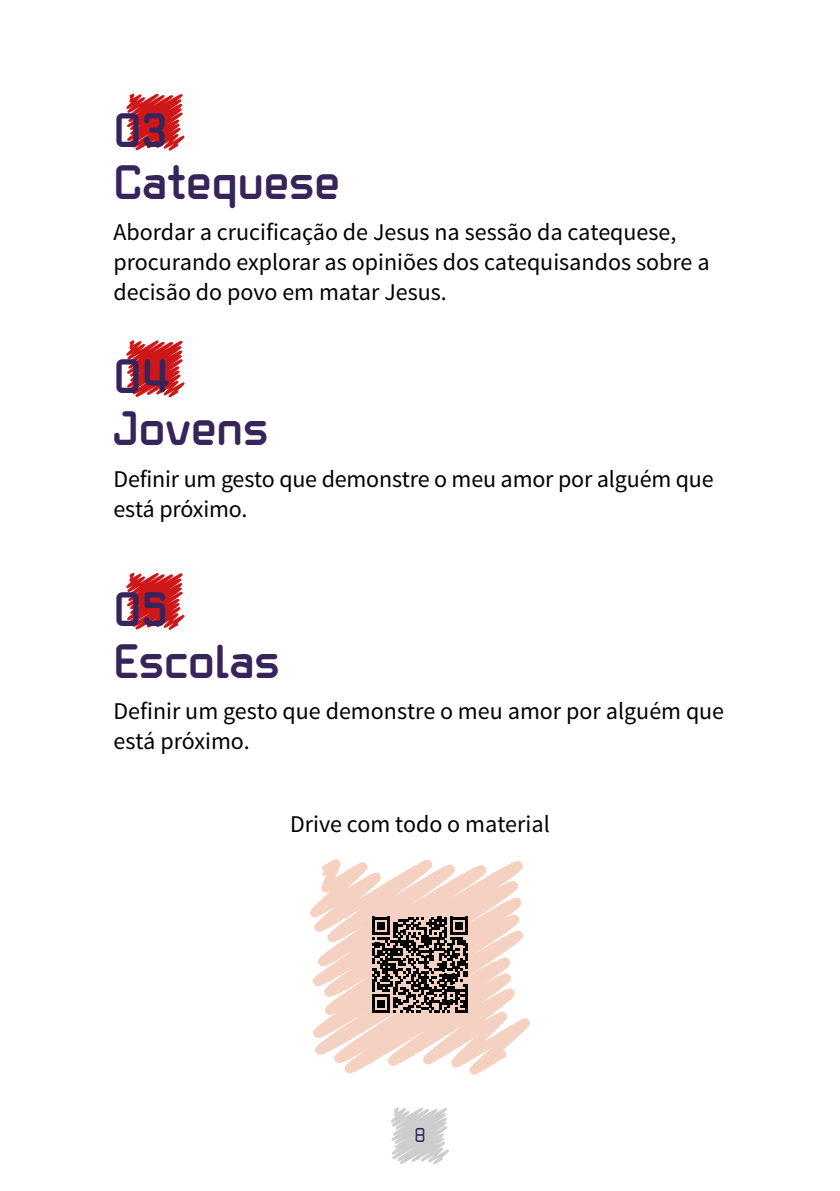
<style>
.page{position:relative;width:840px;height:1191px;background:#fff}
.page>*{position:absolute;margin:0;border:0;box-sizing:border-box;transform-origin:0 0}
.t1{font:900 48px/52px "Sogeh";color:#37245a}
.t2{font:24px/30px "Source Sans Pro";color:#000}
.t3{font:20px "Sogeh";color:#37245a}
</style>
<div class="page">
<svg style="left:391px;top:1107px;width:58px;height:57px"></svg>
<svg style="left:310px;top:859px;width:220px;height:215px;fill:#f5d1c2"></svg>
<svg style="left:372px;top:916px;width:96px;height:96px;background:#63544e"></svg>
<hr style="left:465px;top:984px;width:3px;height:28px;background:#000">
<svg style="left:126px;top:93px;width:59px;height:58px"></svg>
<svg style="left:126px;top:340px;width:59px;height:57px"></svg>
<svg style="left:126px;top:573px;width:59px;height:57px"></svg>
<h1 class="t1" style="left:113px;top:103px;width:228px">03<br>Catequese</h1>
<p class="t2" style="left:113px;top:217px;width:597px">Abordar a crucificação de Jesus na sessão da catequese, procurando explorar as opiniões dos catequisandos sobre a decisão do povo em matar Jesus.</p>
<h1 class="t1" style="left:113px;top:350px;width:156px">04<br>Jovens</h1>
<p class="t2" style="left:113px;top:464px;width:601px">Definir um gesto que demonstre o meu amor por alguém que está próximo.</p>
<h1 class="t1" style="left:113px;top:582px;width:168px">05<br>Escolas</h1>
<p class="t2" style="left:113px;top:696px;width:612px">Definir um gesto que demonstre o meu amor por alguém que está próximo.</p>
<p class="t2" style="left:290px;top:809px;width:261px">Drive com todo o material</p>
<p class="t3" style="left:414px;top:1123px;width:13px">8</p>
</div>
